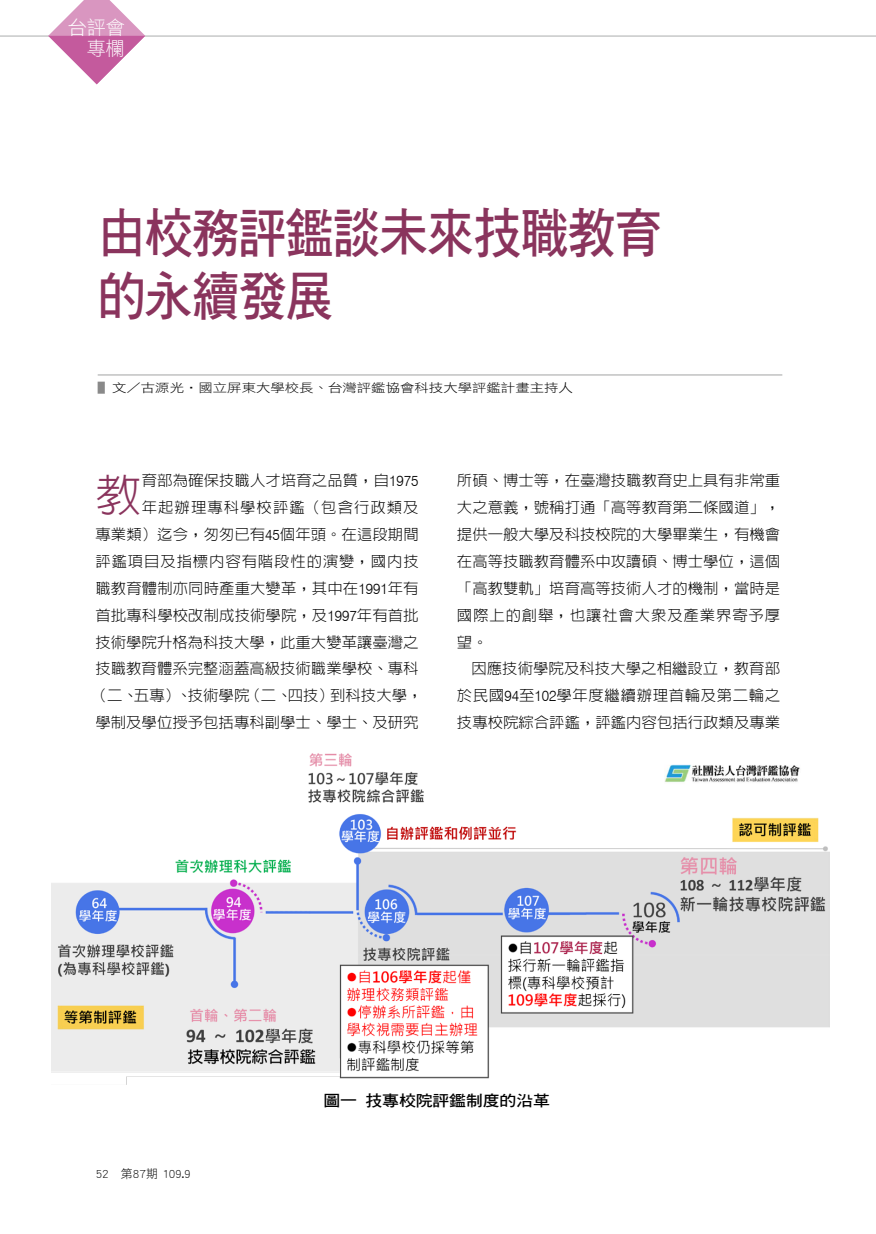
<style>
.page{position:relative;width:876px;height:1234px;background:#fff}
.page>*{position:absolute;margin:0;border:0;box-sizing:border-box;transform-origin:0 0}
.t1{font:53.85px/62.7px "DF Hei Std W7";letter-spacing:-.03em;color:#8a345d;scale:.9 1}
.t2{font:300 44.85px "AR Hei B5 HK";color:#8a345d}
.t3{font:19.2px/21.3px "DF Li Hei Lt WIN BF";color:#fff;text-align:right}
.t4{font:15.45px "DF Hei Std W7";letter-spacing:-.01em;color:#000;scale:1.1 1}
.t5{font:300 15px/26.8px "AR Hei B5 HK";letter-spacing:.005em;color:#000;text-align:justify}
.t6{font:12px "DF Hei Std W3";color:#000;scale:1.2 1}
.t7{font:12px "DF Hei Std W3";color:#000}
.s1{color:#898989}
.s2{font-family:"Swiss 721 BT"}
</style>
<div class="page">
<hr style="left:0;top:35px;width:876px;height:2px;background:#b5b6b6">
<svg style="left:48px;top:0;width:97px;height:84px"></svg>
<hr style="left:98px;top:374px;width:684px;height:1px;background:#c1c2c2">
<img style="left:51px;top:753px;width:778px;height:332px">
<p class="t3" style="left:68px;top:17px;width:58px">台評會專欄</p>
<h1 class="t1" style="left:98px;top:201px;width:629px">由校務評鑑談未來技職教育的永續發展</h1>
<p class="t6" style="left:98px;top:381px;width:397px"><span class="s1">▌</span>文／古源光•國立屏東大學校長、台灣評鑑協會科技大學評鑑計畫主持人</p>
<p class="t5" style="left:92px;top:467px;width:332px;text-align:right">育部為確保技職人才培育之品質，自<span class="s2">1975<br></span>年起辦理專科學校評鑑（包含行政類及<br>專業類）迄今，匆匆已有<span class="s2">45</span>個年頭。在這段期間評鑑項目及指標內容有階段性的演變，國內技職教育體制亦同時產重大變革，其中在<span class="s2">1991</span>年有首批專科學校改制成技術學院，及<span class="s2">1997</span>年有首批技術學院升格為科技大學，此重大變革讓臺灣之技職教育體系完整涵蓋高級技術職業學校、專科（二、五專）、技術學院（二、四技）到科技大學，學制及學位授予包括專科副學士、學士、及研究</p>
<p class="t5" style="left:457px;top:467px;width:325px">所碩、博士等，在臺灣技職教育史上具有非常重大之意義，號稱打通「高等教育第二條國道」，提供一般大學及科技校院的大學畢業生，有機會在高等技職教育體系中攻讀碩、博士學位，這個「高教雙軌」培育高等技術人才的機制，當時是國際上的創舉，也讓社會大眾及產業界寄予厚望。</p>
<h2 class="t2" style="left:95px;top:473px;width:48px">教</h2>
<p class="t5" style="left:457px;top:655px;width:325px;text-indent:14px">因應技術學院及科技大學之相繼設立，教育部於民國<span class="s2">94</span>至<span class="s2">102</span>學年度繼續辦理首輪及第二輪之技專校院綜合評鑑，評鑑內容包括行政類及專業</p>
<p class="t7" style="left:96px;top:1167px;width:97px">52 第87期 109.9</p>
<p class="t4" style="left:323px;top:1091px;width:207px">圖一技專校院評鑑制度的沿革</p>
</div>
